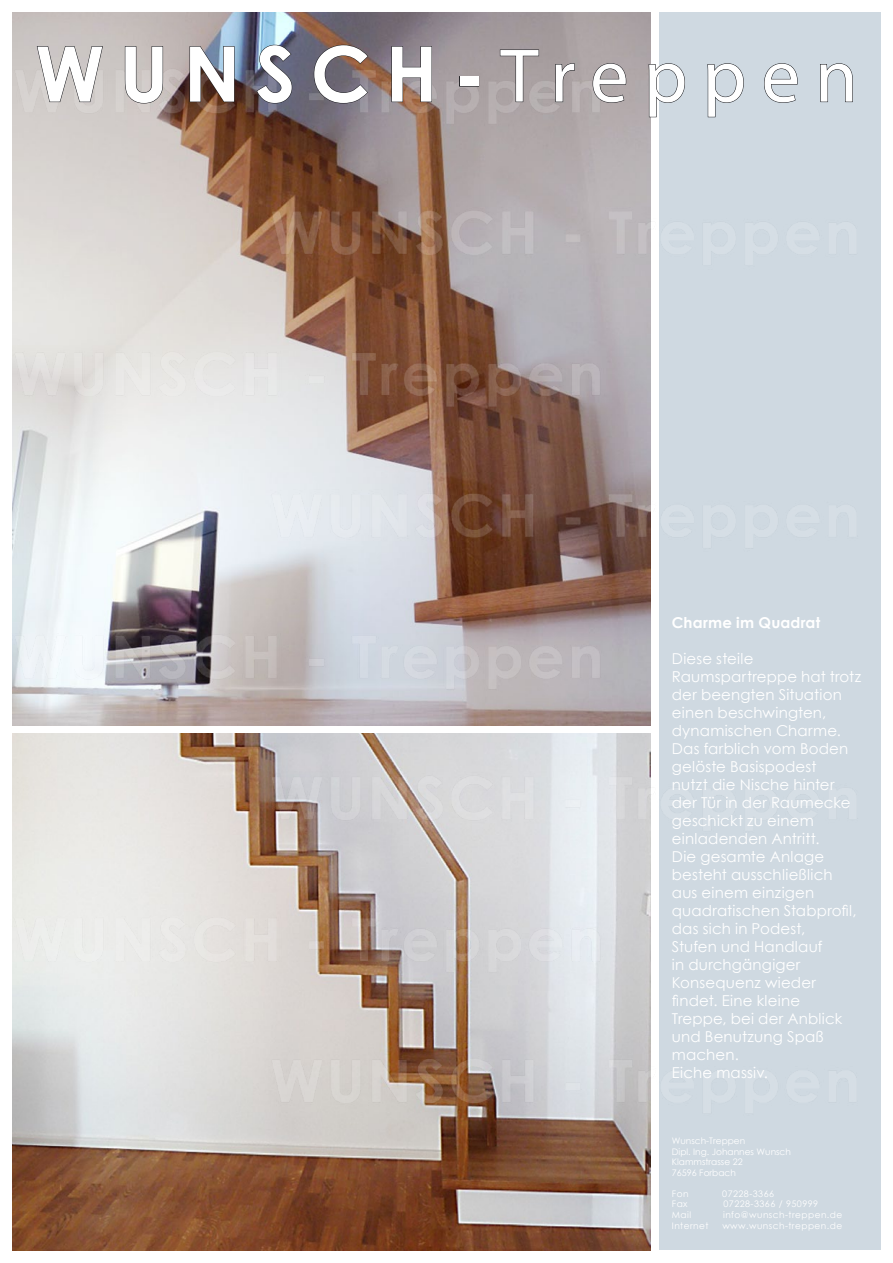
<style>
.page{position:relative;width:893px;height:1263px;background:#fff}
.page>*{position:absolute;margin:0;border:0;box-sizing:border-box;transform-origin:0 0}
.t1{font:700 76.5px "Century Gothic";letter-spacing:.2em;color:#fff}
.t2{font:15px/18px "Century Gothic";letter-spacing:.01em;color:#fff}
.t3{font:700 15px "Century Gothic";letter-spacing:.015em;color:#fff}
.t4{font:9px "Century Gothic";letter-spacing:.05em;color:#fff}
.t5{font:9px/10.8px "Century Gothic";color:#fff}
.s1{font-family:"Myriad";font-weight:400}
</style>
<div class="page">
<img style="left:13px;top:1169px;width:638px;height:81px">
<div style="left:659px;top:13px;width:221px;height:1237px;background:#cfd9e1"></div>
<img style="left:12px;top:12px;width:869px;height:1157px">
<svg style="left:37px;top:46px;width:66px;height:56px;background:#bcb8b6"></svg>
<svg style="left:125px;top:46px;width:38px;height:58px;background:#b7b1af"></svg>
<svg style="left:189px;top:46px;width:46px;height:56px;background:#645a5c"></svg>
<svg style="left:256px;top:45px;width:36px;height:59px;background:#646a7f"></svg>
<svg style="left:314px;top:45px;width:54px;height:59px;background:#706367"></svg>
<svg style="left:391px;top:46px;width:41px;height:56px;background:#8a7b7a"></svg>
<svg style="left:500px;top:49px;width:39px;height:53px;background:#9e9698"></svg>
<svg style="left:555px;top:63px;width:20px;height:39px"></svg>
<svg style="left:592px;top:63px;width:34px;height:40px"></svg>
<svg style="left:648px;top:63px;width:37px;height:54px"></svg>
<svg style="left:707px;top:63px;width:37px;height:54px"></svg>
<svg style="left:764px;top:63px;width:34px;height:40px"></svg>
<svg style="left:820px;top:63px;width:33px;height:39px"></svg>
<h1 class="t1" style="left:35px;top:16px;width:824px">WUNSCH-<span class="s1">Treppen</span></h1>
<p class="t3" style="left:672px;top:611px;width:150px">Charme im Quadrat</p>
<p class="t2" style="left:672px;top:649px;width:191px">Diese steile<br>Raumspartreppe hat trotz der beengten Situation einen beschwingten, dynamischen Charme.<br>Das farblich vom Boden gelöste Basispodest<br>nutzt die Nische hinter der Tür in der Raumecke geschickt zu einem einladenden Antritt.<br>Die gesamte Anlage besteht ausschließlich aus einem einzigen quadratischen Stabprofil, das sich in Podest,<br>Stufen und Handlauf<br>in durchgängiger<br>Konsequenz wieder findet. Eine kleine<br>Treppe, bei der Anblick und Benutzung Spaß machen.<br>Eiche massiv.</p>
<p class="t5" style="left:672px;top:1135px;width:121px">Wunsch-Treppen<br>Dipl. Ing. Johannes Wunsch<br>Klammstrasse 22<br>76596 Forbach</p>
<p class="t4" style="left:672px;top:1187px;width:18px">Fon</p>
<p class="t4" style="left:722px;top:1187px;width:53px">07228-3366</p>
<p class="t4" style="left:672px;top:1198px;width:17px">Fax</p>
<p class="t4" style="left:723px;top:1198px;width:96px">07228-3366 / 950999</p>
<p class="t4" style="left:672px;top:1208px;width:21px">Mail</p>
<p class="t4" style="left:723px;top:1208px;width:121px">info@wunsch-treppen.de</p>
<p class="t4" style="left:672px;top:1219px;width:38px">Internet</p>
<p class="t4" style="left:722px;top:1219px;width:121px">www.wunsch-treppen.de</p>
</div>
